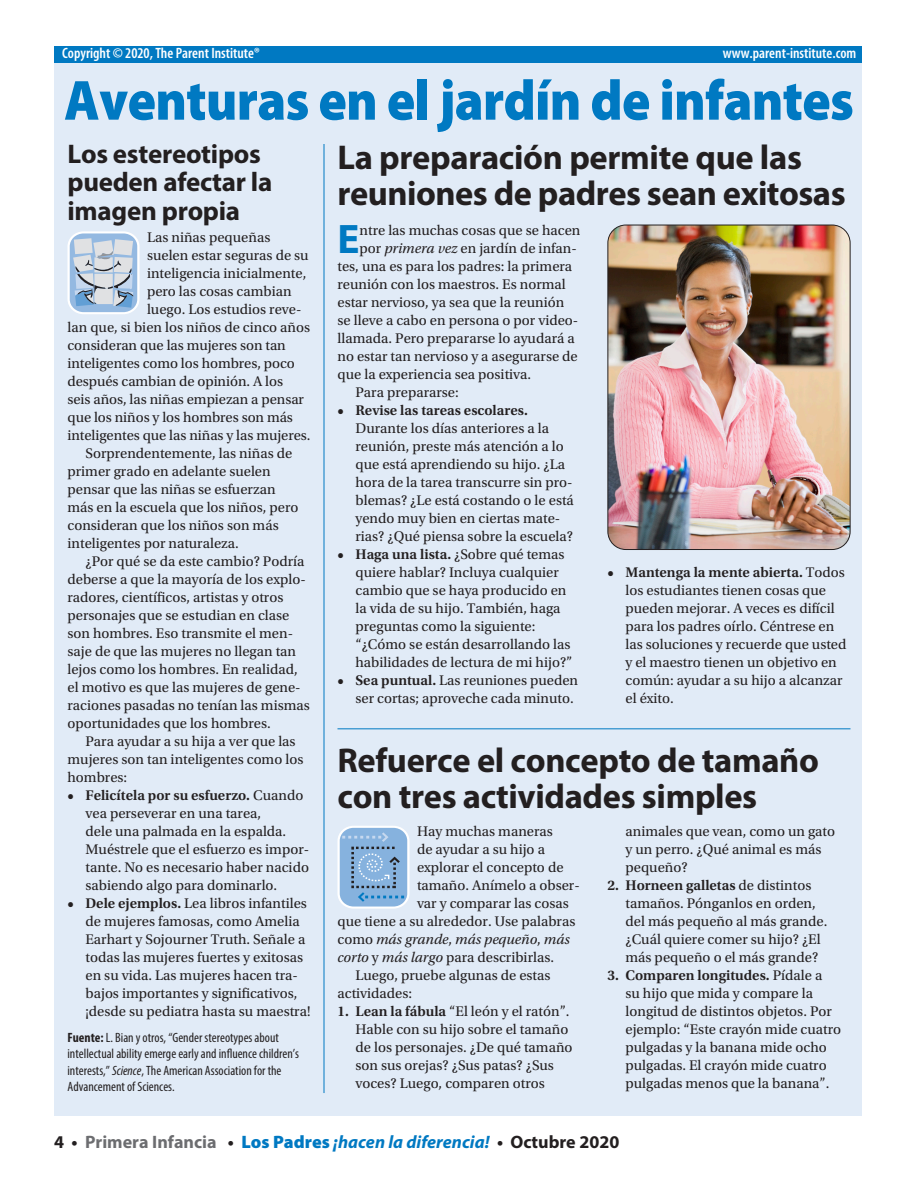
<style>
.page{position:relative;width:918px;height:1188px;background:#fff}
.page>*{position:absolute;margin:0;border:0;box-sizing:border-box;transform-origin:0 0}
.Blue_Header{font:900 57px "Myriad Pro";letter-spacing:-.015em;color:#0079c2;scale:.93 1}
.DropCap{font:700 41.4px "Myriad Pro";color:#0079c2}
._01_Large_headline{font:700 34.5px/36px "Myriad Pro";letter-spacing:-.01em;color:#231f20}
._02_Small_headline{font:700 27px/28.5px "Myriad Pro";letter-spacing:-.01em;color:#231f20}
.Footer3{font:italic 700 18px "Myriad Pro";color:#0079c2}
.Top_of_Page_Copyrigh{font:600 condensed 15px "Myriad Pro";color:#fff}
._03_Body_text{font:14.7px/18px "Utopia Std";color:#231f20}
.DropCap-2{font:14.7px "Utopia Std";color:#231f20}
._03_Body_text-2{font:italic 14.7px "Utopia Std";color:#231f20}
._06_Source{font:condensed 13.5px/16.5px "Myriad Pro";color:#231f20}
.s1{font-weight:600}
.s2{font-weight:700}
.s3{font-style:italic}
.s4{font-style:normal}
.s5{font-style:normal;color:#231f20}
.s6{font-style:normal;color:#6c6d70}
.s7{font-weight:900;font-style:normal}
</style>
<div class="page">
<div style="left:55px;top:50px;width:807px;height:1066px;background:#e1ebf7"></div>
<hr style="left:338px;top:728px;width:512px;height:1px;background:#0079c2">
<div style="left:55px;top:46px;width:807px;height:17px;background:#0079c2"></div>
<hr style="left:324px;top:144px;width:1px;height:949px;background:#0079c2">
<svg style="left:338px;top:826px;width:72px;height:83px;background:#92b7db"></svg>
<svg style="left:68px;top:231px;width:72px;height:83px;background:#b9c9dc"></svg>
<img style="left:608px;top:225px;width:242px;height:325px">
<div style="left:608px;top:225px;width:242px;height:325px;border:1px solid #231f20;border-radius:18px"></div>
<p class="Top_of_Page_Copyrigh" style="left:62px;top:44px;width:199px">Copyright © 2020, The Parent Institute®</p>
<p class="Top_of_Page_Copyrigh" style="left:723px;top:44px;width:135px">www.parent-institute.com</p>
<h2 class="Blue_Header" style="left:64px;top:62px;width:851px">Aventuras en el jardín de infantes</h2>
<h3 class="_02_Small_headline" style="left:68px;top:139px;width:206px">Los estereotipos pueden afectar la imagen propia</h3>
<h2 class="_01_Large_headline" style="left:338px;top:138px;width:510px">La preparación permite que las reuniones de padres sean exitosas</h2>
<p class="DropCap" style="left:338px;top:212px;width:24px">E</p>
<p class="DropCap-2" style="left:360px;top:223px;width:222px">ntre las muchas cosas que se hacen</p>
<p class="_03_Body_text" style="left:147px;top:229px;width:125px">Las niñas pequeñas</p>
<p class="_03_Body_text" style="left:147px;top:247px;width:163px">suelen estar seguras de su</p>
<p class="_03_Body_text" style="left:147px;top:265px;width:161px">inteligencia inicialmente,</p>
<p class="_03_Body_text" style="left:147px;top:283px;width:146px">pero las cosas cambian</p>
<p class="_03_Body_text" style="left:147px;top:301px;width:156px">luego. Los estudios reve-</p>
<p class="_03_Body_text" style="left:68px;top:319px;width:244px">lan que, si bien los niños de cinco años</p>
<p class="_03_Body_text" style="left:68px;top:337px;width:220px">consideran que las mujeres son tan</p>
<p class="_03_Body_text" style="left:68px;top:355px;width:229px">inteligentes como los hombres, poco</p>
<p class="_03_Body_text" style="left:68px;top:373px;width:217px">después cambian de opinión. A los</p>
<p class="_03_Body_text" style="left:68px;top:391px;width:238px">seis años, las niñas empiezan a pensar</p>
<p class="_03_Body_text" style="left:68px;top:409px;width:227px">que los niños y los hombres son más</p>
<p class="_03_Body_text" style="left:68px;top:427px;width:245px">inteligentes que las niñas y las mujeres.</p>
<p class="_03_Body_text" style="left:68px;top:445px;width:233px;text-indent:18px">Sorprendentemente, las niñas de primer grado en adelante suelen pensar que las niñas se esfuerzan más en la escuela que los niños, pero consideran que los niños son más inteligentes por naturaleza.</p>
<p class="_03_Body_text" style="left:68px;top:553px;width:244px;text-indent:18px">¿Por qué se da este cambio? Podría deberse a que la mayoría de los explo&shy;radores, científicos, artistas y otros personajes que se estudian en clase son hombres. Eso transmite el men&shy;saje de que las mujeres no llegan tan lejos como los hombres. En realidad, el motivo es que las mujeres de gene&shy;raciones pasadas no tenían las mismas oportunidades que los hombres.</p>
<p class="_03_Body_text" style="left:68px;top:733px;width:237px;text-indent:18px">Para ayudar a su hija a ver que las mujeres son tan inteligentes como los hombres:</p>
<p class="_03_Body_text" style="left:86px;top:787px;width:225px;text-indent:-18px"><span class="s1">• Felicítela por su esfuerzo.</span> Cuando vea perseverar en una tarea,<br>dele una palmada en la espalda.<br>Muéstrele que el esfuerzo es impor&shy;tante. No es necesario haber nacido sabiendo algo para dominarlo.</p>
<p class="_03_Body_text" style="left:86px;top:895px;width:226px;text-indent:-18px"><span class="s1">• Dele ejemplos.</span> Lea libros infantiles de mujeres famosas, como Amelia Earhart y Sojourner Truth. Señale a todas las mujeres fuertes y exitosas en su vida. Las mujeres hacen tra&shy;bajos importantes y significativos, ¡desde su pediatra hasta su maestra!</p>
<p class="_06_Source" style="left:68px;top:1029px;width:233px"><span class="s2">Fuente:</span> L. Bian y otros, “Gender stereotypes about intellectual ability emerge early and influence children’s interests,” <span class="s3">Science</span>, The American Association for the Advancement of Sciences.</p>
<p class="DropCap-2" style="left:360px;top:241px;width:219px">por <span class="s3">primera vez</span> en jardín de infan-</p>
<p class="DropCap-2" style="left:338px;top:259px;width:236px">tes, una es para los padres: la primera</p>
<p class="DropCap-2" style="left:338px;top:277px;width:230px">reunión con los maestros. Es normal</p>
<p class="DropCap-2" style="left:338px;top:295px;width:228px">estar nervioso, ya sea que la reunión</p>
<p class="DropCap-2" style="left:338px;top:313px;width:242px">se lleve a cabo en persona o por video-</p>
<p class="DropCap-2" style="left:338px;top:331px;width:239px">llamada. Pero prepararse lo ayudará a</p>
<p class="DropCap-2" style="left:338px;top:349px;width:242px">no estar tan nervioso y a asegurarse de</p>
<p class="DropCap-2" style="left:338px;top:367px;width:195px">que la experiencia sea positiva.</p>
<p class="_03_Body_text" style="left:355px;top:384px;width:105px">Para prepararse:</p>
<p class="_03_Body_text" style="left:356px;top:402px;width:220px;text-indent:-18px"><span class="s1">• Revise las tareas escolares.<br></span>Durante los días anteriores a la reunión, preste más atención a lo que está aprendiendo su hijo. ¿La hora de la tarea transcurre sin pro&shy;blemas? ¿Le está costando o le está yendo muy bien en ciertas mate&shy;rias? ¿Qué piensa sobre la escuela?</p>
<p class="_03_Body_text" style="left:356px;top:546px;width:219px;text-indent:-18px"><span class="s1">• Haga una lista.</span> ¿Sobre qué temas quiere hablar? Incluya cualquier cambio que se haya producido en la vida de su hijo. También, haga preguntas como la siguiente: “¿Cómo se están desarrollando las habilidades de lectura de mi hijo?”</p>
<p class="_03_Body_text" style="left:338px;top:672px;width:242px;text-align:right"><span class="s1">• Sea puntual.</span> Las reuniones pueden ser cortas; aproveche cada minuto.</p>
<p class="_03_Body_text" style="left:626px;top:564px;width:223px;text-indent:-18px"><span class="s1">• Mantenga la mente abierta.</span> Todos los estudiantes tienen cosas que pueden mejorar. A veces es difícil para los padres oírlo. Céntrese en las soluciones y recuerde que usted y el maestro tienen un objetivo en común: ayudar a su hijo a alcanzar el éxito.</p>
<h2 class="_01_Large_headline" style="left:338px;top:741px;width:483px">Refuerce el concepto de tamaño con tres actividades simples</h2>
<p class="_03_Body_text" style="left:417px;top:823px;width:137px">Hay muchas maneras</p>
<p class="_03_Body_text" style="left:417px;top:841px;width:129px">de ayudar a su hijo a</p>
<p class="_03_Body_text" style="left:417px;top:859px;width:148px">explorar el concepto de</p>
<p class="_03_Body_text" style="left:417px;top:877px;width:164px">tamaño. Anímelo a obser-</p>
<p class="_03_Body_text" style="left:417px;top:895px;width:153px">var y comparar las cosas</p>
<p class="_03_Body_text" style="left:338px;top:913px;width:239px">que tiene a su alrededor. Use palabras</p>
<p class="_03_Body_text-2" style="left:338px;top:932px;width:234px"><span class="s4">como</span> más grande<span class="s4">,</span> más pequeño<span class="s4">,</span> más</p>
<p class="_03_Body_text" style="left:338px;top:949px;width:218px"><span class="s3">corto</span> y <span class="s3">más largo</span> para describirlas.</p>
<p class="_03_Body_text" style="left:338px;top:967px;width:215px;text-indent:18px">Luego, pruebe algunas de estas actividades:</p>
<p class="_03_Body_text" style="left:356px;top:1003px;width:219px;text-indent:-18px"><span class="s1">1. Lean la fábula</span> “El león y el ratón”.<br>Hable con su hijo sobre el tamaño de los personajes. ¿De qué tamaño son sus orejas? ¿Sus patas? ¿Sus voces? Luego, comparen otros</p>
<p class="_03_Body_text" style="left:626px;top:823px;width:211px">animales que vean, como un gato y un perro. ¿Qué animal es más pequeño?</p>
<p class="_03_Body_text" style="left:626px;top:877px;width:203px;text-indent:-18px"><span class="s1">2. Horneen galletas</span> de distintos tamaños. Pónganlos en orden, del más pequeño al más grande. ¿Cuál quiere comer su hijo? ¿El más pequeño o el más grande?</p>
<p class="_03_Body_text" style="left:626px;top:967px;width:217px;text-indent:-18px"><span class="s1">3. Comparen longitudes.</span> Pídale a<br>su hijo que mida y compare la longitud de distintos objetos. Por ejemplo: “Este crayón mide cuatro pulgadas y la banana mide ocho pulgadas. El crayón mide cuatro pulgadas menos que la banana”.</p>
<p class="Footer3" style="left:54px;top:1130px;width:567px"><span class="s5">4 •</span> <span class="s6">Primera Infancia</span> <span class="s5">•</span> <span class="s7">Los Padres</span> ¡hacen la diferencia! <span class="s5">• Octubre 2020</span></p>
</div>
